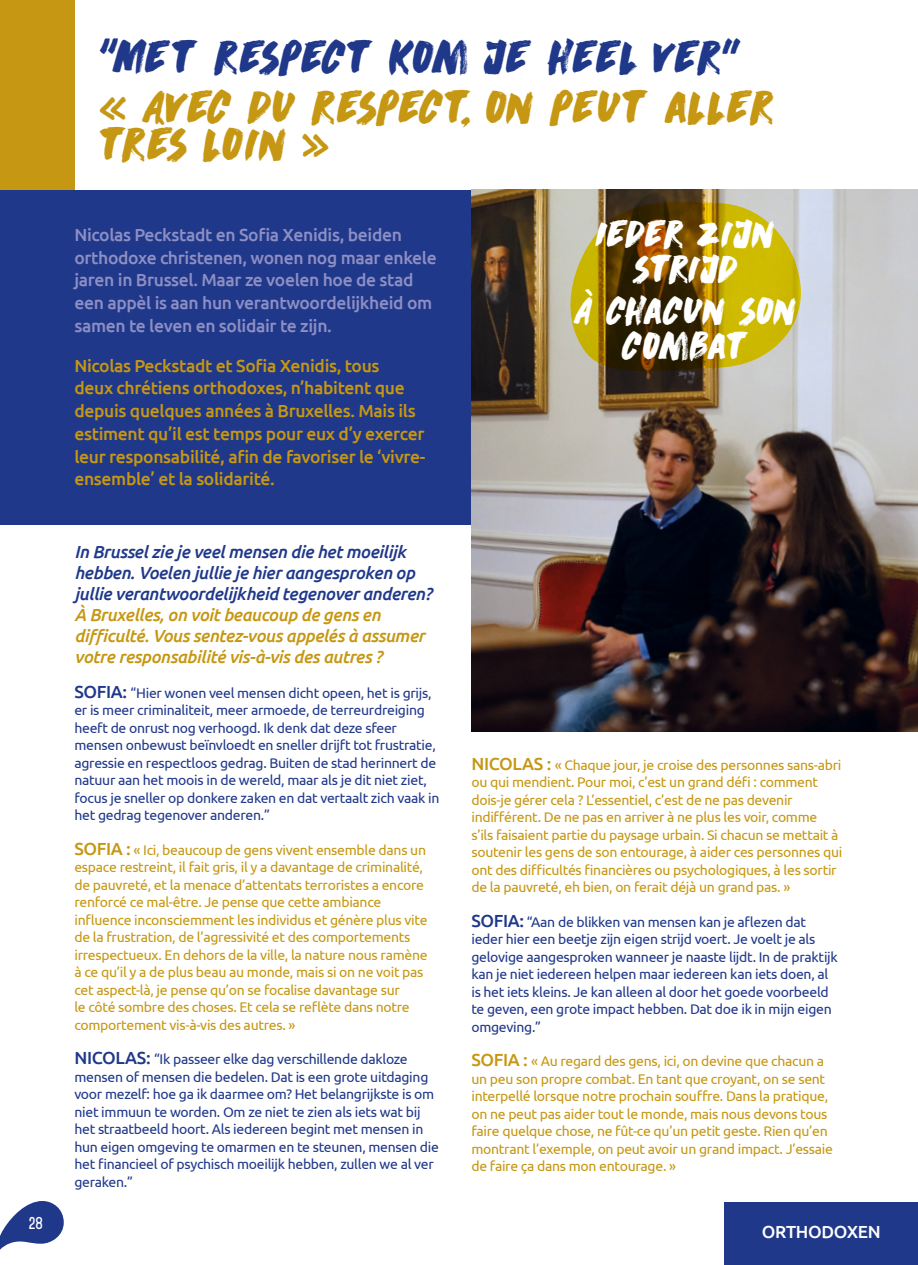
<style>
.page{position:relative;width:918px;height:1265px;background:#fff}
.page>*{position:absolute;margin:0;border:0;box-sizing:border-box;transform-origin:0 0}
.t1{font:42px/36.8px "DK Dirrrty";letter-spacing:-.04em;color:#c69712}
.t2{font:42px "DK Dirrrty";letter-spacing:-.08em;color:#20388a}
.t3{font:35px/35px "DK Dirrrty";letter-spacing:-.02em;color:#fff;text-align:center}
.t4{font:35px/35px "DK Dirrrty";letter-spacing:-.04em;color:#fff;text-align:center}
.VRAAG{font:italic 500 17.5px/21px "Ubuntu";letter-spacing:-.02em;color:#20388a}
.INTRO{font:500 17.5px/22.8px "Ubuntu";letter-spacing:-.02em;color:#c69712}
.INTRO-2{font:500 17.5px/22.8px "Ubuntu";letter-spacing:-.02em;color:#8d8fc4}
.t5{font:500 17.5px "Ubuntu";letter-spacing:-.02em;color:#fff}
.t6{font:700 14.88px "Mohave";color:#fff}
.TEKST{font:14px/17.5px "Ubuntu";letter-spacing:-.02em;color:#c69712}
.TEKST-2{font:14px/17.5px "Ubuntu";letter-spacing:-.02em;color:#20388a}
.s1{color:#c69712}
.s2{font-weight:500;font-size:17.5px}
</style>
<div class="page">
<div style="left:0;top:190px;width:472px;height:335px;background:#20388a"></div>
<div style="left:0;top:0;width:74px;height:190px;background:#c69712"></div>
<img style="left:471px;top:190px;width:447px;height:541px">
<svg style="left:553px;top:199px;width:249px;height:181px"></svg>
<div style="left:724px;top:1203px;width:194px;height:62px;background:#20388a"></div>
<svg style="left:0;top:1201px;width:64px;height:49px"></svg>
<p class="t6" style="left:29px;top:1214px;width:16px">28</p>
<h1 class="t2" style="left:99px;top:28px;width:644px">“MET RESPECT KOM JE HEEL VER”</h1>
<h1 class="t1" style="left:99px;top:88px;width:676px">« AVEC DU RESPECT, ON PEUT ALLER<br>TRÈS LOIN »</h1>
<h2 class="INTRO-2" style="left:74px;top:223px;width:364px">Nicolas Peckstadt en Sofia Xenidis, beiden orthodoxe christenen, wonen nog maar enkele jaren in Brussel. Maar ze voelen hoe de stad een appèl is aan hun verantwoordelijkheid om samen te leven en solidair te zijn.</h2>
<h2 class="INTRO" style="left:74px;top:353px;width:352px">Nicolas Peckstadt et Sofia Xenidis, tous<br>deux chrétiens orthodoxes, n’habitent que depuis quelques années à Bruxelles. Mais ils estiment qu’il est temps pour eux d’y exercer leur responsabilité, afin de favoriser le ‘vivre&shy;ensemble’ et la solidarité.</h2>
<h3 class="VRAAG" style="left:74px;top:541px;width:359px">In Brussel zie je veel mensen die het moeilijk hebben. Voelen jullie je hier aangesproken op jullie verantwoordelijkheid tegenover anderen?<br><span class="s1">À Bruxelles, on voit beaucoup de gens en difficulté. Vous sentez-vous appelés à assumer votre responsabilité vis-à-vis des autres ?</span></h3>
<p class="TEKST-2" style="left:74px;top:684px;width:367px"><span class="s2">SOFIA:</span> “Hier wonen veel mensen dicht opeen, het is grijs, er is meer criminaliteit, meer armoede, de terreurdreiging heeft de onrust nog verhoogd. Ik denk dat deze sfeer mensen onbewust beïnvloedt en sneller drijft tot frustratie, agressie en respectloos gedrag. Buiten de stad herinnert de natuur aan het moois in de wereld, maar als je dit niet ziet, focus je sneller op donkere zaken en dat vertaalt zich vaak in het gedrag tegenover anderen.”</p>
<p class="TEKST" style="left:74px;top:841px;width:355px"><span class="s2">SOFIA :</span> « Ici, beaucoup de gens vivent ensemble dans un espace restreint, il fait gris, il y a davantage de criminalité, de pauvreté, et la menace d’attentats terroristes a encore renforcé ce mal-être. Je pense que cette ambiance influence inconsciemment les individus et génère plus vite de la frustration, de l’agressivité et des comportements irrespectueux. En dehors de la ville, la nature nous ramène à ce qu’il y a de plus beau au monde, mais si on ne voit pas cet aspect-là, je pense qu’on se focalise davantage sur<br>le côté sombre des choses. Et cela se reflète dans notre comportement vis-à-vis des autres. »</p>
<p class="TEKST-2" style="left:74px;top:1050px;width:366px"><span class="s2">NICOLAS:</span> “Ik passeer elke dag verschillende dakloze mensen of mensen die bedelen. Dat is een grote uitdaging voor mezelf: hoe ga ik daarmee om? Het belangrijkste is om niet immuun te worden. Om ze niet te zien als iets wat bij het straatbeeld hoort. Als iedereen begint met mensen in hun eigen omgeving te omarmen en te steunen, mensen die het financieel of psychisch moeilijk hebben, zullen we al ver geraken.”</p>
<h2 class="t4" style="left:595px;top:216px;width:182px">IEDER ZIJN<br>STRIJD</h2>
<h2 class="t3" style="left:573px;top:293px;width:225px">À CHACUN SON<br>COMBAT</h2>
<p class="TEKST" style="left:471px;top:755px;width:372px"><span class="s2">NICOLAS :</span> « Chaque jour, je croise des personnes sans-abri ou qui mendient. Pour moi, c’est un grand défi : comment dois-je gérer cela ? L’essentiel, c’est de ne pas devenir indifférent. De ne pas en arriver à ne plus les voir, comme s’ils faisaient partie du paysage urbain. Si chacun se mettait à soutenir les gens de son entourage, à aider ces personnes qui ont des difficultés financières ou psychologiques, à les sortir de la pauvreté, eh bien, on ferait déjà un grand pas. »</p>
<p class="TEKST-2" style="left:471px;top:913px;width:368px"><span class="s2">SOFIA:</span> “Aan de blikken van mensen kan je aflezen dat ieder hier een beetje zijn eigen strijd voert. Je voelt je als gelovige aangesproken wanneer je naaste lijdt. In de praktijk kan je niet iedereen helpen maar iedereen kan iets doen, al is het iets kleins. Je kan alleen al door het goede voorbeeld te geven, een grote impact hebben. Dat doe ik in mijn eigen omgeving.”</p>
<p class="TEKST" style="left:471px;top:1052px;width:363px"><span class="s2">SOFIA :</span> « Au regard des gens, ici, on devine que chacun a un peu son propre combat. En tant que croyant, on se sent interpellé lorsque notre prochain souffre. Dans la pratique, on ne peut pas aider tout le monde, mais nous devons tous faire quelque chose, ne fût-ce qu’un petit geste. Rien qu’en montrant l’exemple, on peut avoir un grand impact. J’essaie de faire ça dans mon entourage. »</p>
<p class="t5" style="left:762px;top:1220px;width:120px">ORTHODOXEN</p>
</div>
